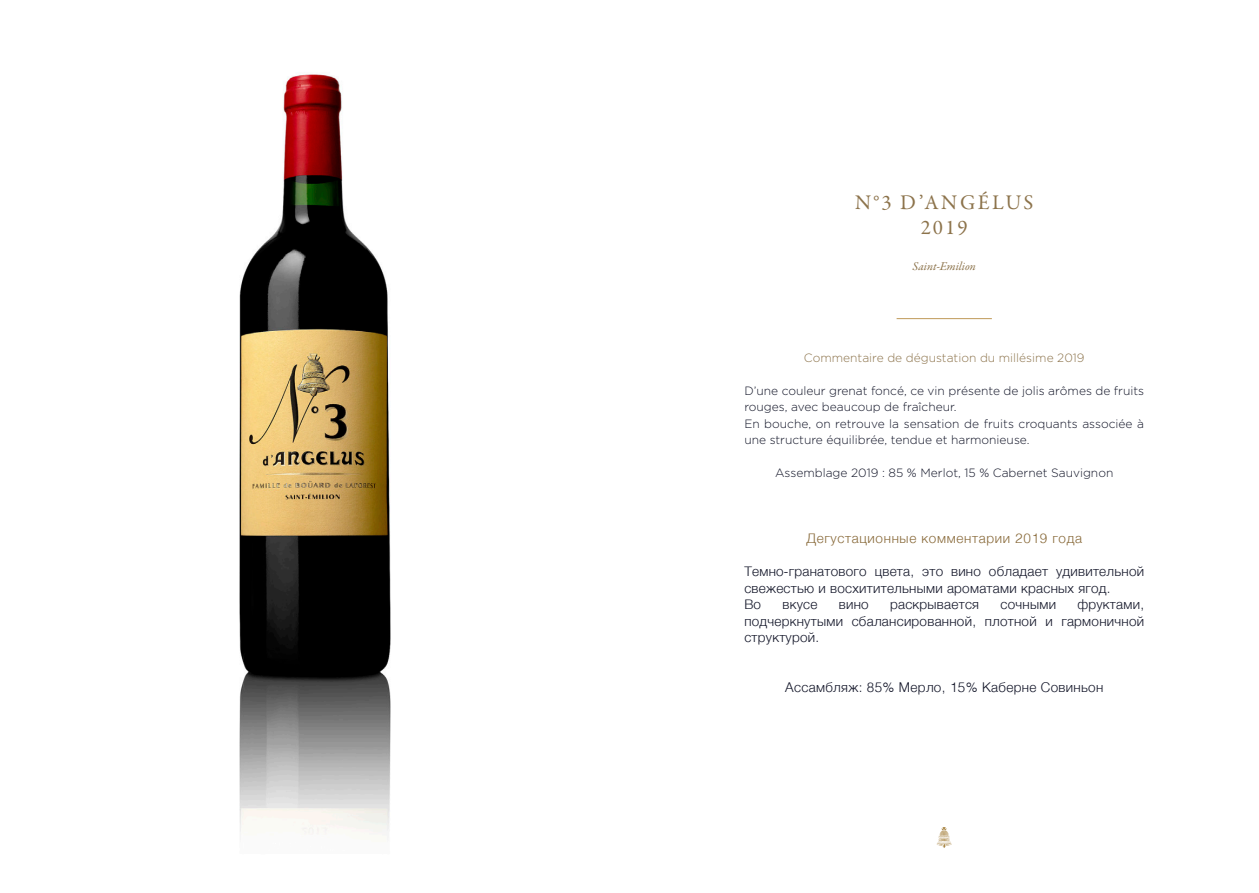
<style>
.page{position:relative;width:1259px;height:893px;background:#fff}
.page>*{position:absolute;margin:0;border:0;box-sizing:border-box;transform-origin:0 0}
.t1{font:21px "Garamond Premr Pro";letter-spacing:.105em;color:#8c734b}
.t2{font:300 13.5px/16.5px "Helvetica";letter-spacing:.02em;color:#111427}
.t3{font:300 13.5px "Helvetica";letter-spacing:.05em;color:#886939}
.t4{font:300 12px/16.5px "Gotham";color:#111427}
.t5{font:300 12px "Gotham";color:#8c734b}
.t6{font:italic 12px "Garamond Premr Pro";color:#8c734b}
</style>
<div class="page">
<img style="left:239px;top:74px;width:152px;height:760px">
<svg style="left:936px;top:827px;width:15px;height:21px"></svg>
<hr style="left:896px;top:318px;width:96px;height:1px;background:#bf9958">
<p class="t1" style="left:855px;top:190px;width:180px">N°3 D’ANGÉLUS</p>
<p class="t1" style="left:920px;top:215px;width:49px">2019</p>
<p class="t6" style="left:912px;top:259px;width:65px">Saint-Emilion</p>
<p class="t5" style="left:804px;top:351px;width:282px">Commentaire de dégustation du millésime 2019</p>
<p class="t4" style="left:744px;top:382px;width:401px">D’une couleur grenat foncé, ce vin présente de jolis arômes de fruits rouges, avec beaucoup de fraîcheur.</p>
<p class="t4" style="left:744px;top:415px;width:401px">En bouche, on retrouve la sensation de fruits croquants associée à une structure équilibrée, tendue et harmonieuse.</p>
<p class="t4" style="left:775px;top:465px;width:340px">Assemblage 2019 : 85 % Merlot, 15 % Cabernet Sauvignon</p>
<p class="t3" style="left:806px;top:527px;width:277px">Дегустационные комментарии 2019 года</p>
<p class="t2" style="left:744px;top:562px;width:401px">Темно-гранатового цвета, это вино обладает удивительной свежестью и восхитительными ароматами красных ягод.</p>
<p class="t2" style="left:744px;top:595px;width:18px">Во</p>
<p class="t2" style="left:782px;top:595px;width:37px">вкусе</p>
<p class="t2" style="left:839px;top:595px;width:31px">вино</p>
<p class="t2" style="left:890px;top:595px;width:91px">раскрывается</p>
<p class="t2" style="left:1000px;top:595px;width:57px">сочными</p>
<p class="t2" style="left:744px;top:595px;width:401px;text-align:justify;text-indent:333px">фруктами, подчеркнутыми сбалансированной, плотной и гармоничной структурой.</p>
<p class="t2" style="left:785px;top:678px;width:320px">Ассамбляж: 85% Мерло, 15% Каберне Совиньон</p>
</div>
